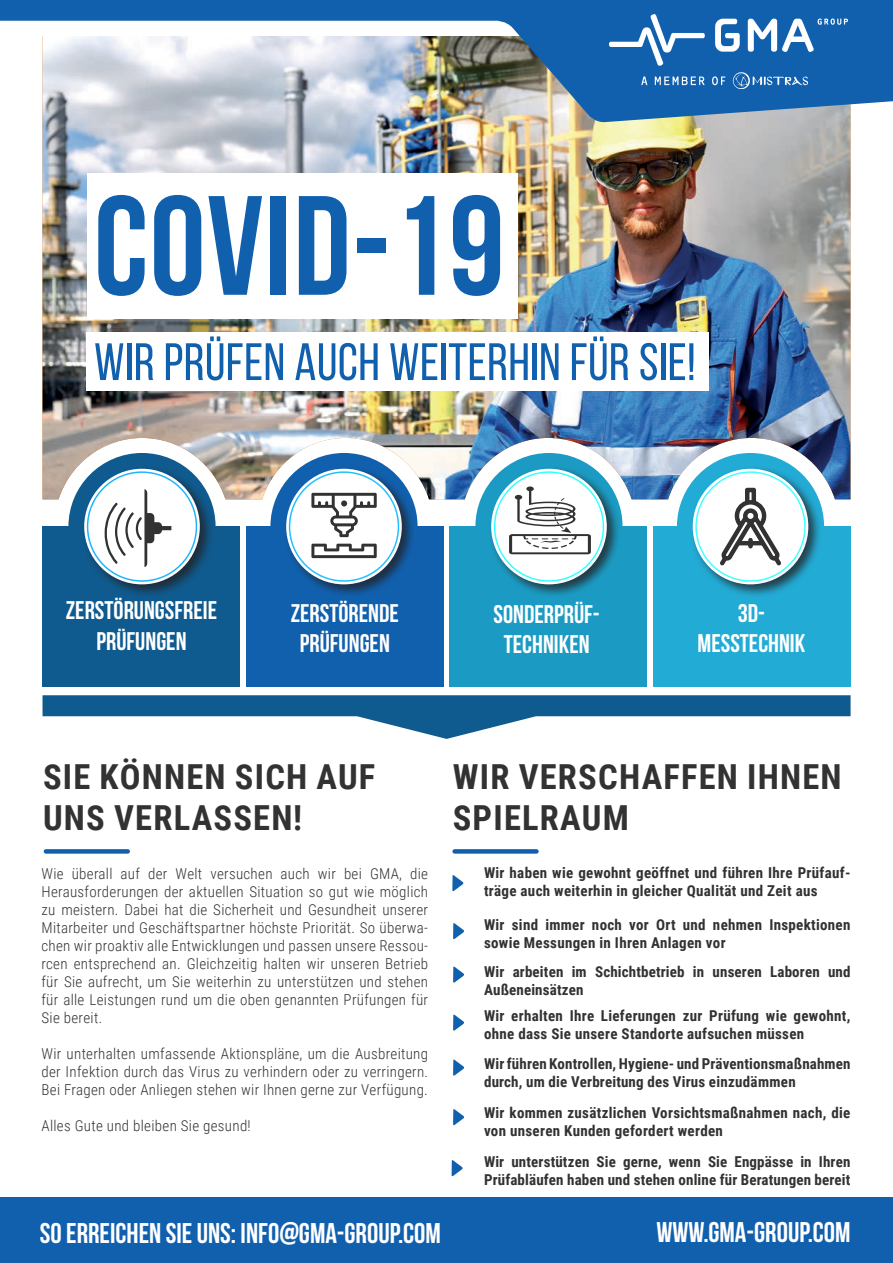
<style>
.page{position:relative;width:893px;height:1263px;background:#fff}
.page>*{position:absolute;margin:0;border:0;box-sizing:border-box;transform-origin:0 0}
.t1{font:700 141px "Bebas Neue";letter-spacing:.01em;color:#1160ae}
.t2{font:52.5px "Bebas Neue";letter-spacing:.01em;color:#1160ae}
.t3{font:700 34.5px/41.4px "Roboto Condensed";letter-spacing:.035em;color:#333233}
.t4{font:700 28.5px "Bebas Neue";color:#fff}
.t5{font:700 25.5px/30.6px "Bebas Neue";color:#fff;text-align:center}
.t6{font:300 15px/18px "Roboto Condensed";letter-spacing:.02em;color:#333233;text-align:justify}
.t7{font:700 15px/18px "Roboto Condensed";letter-spacing:.02em;color:#333233}
</style>
<div class="page">
<img style="left:43px;top:123px;width:807px;height:376px">
<div style="left:43px;top:526px;width:197px;height:161px;background:#0f5a8e"></div>
<div style="left:246px;top:526px;width:198px;height:161px;background:#1160ae"></div>
<div style="left:449px;top:526px;width:198px;height:161px;background:#1b9bc3"></div>
<div style="left:652px;top:526px;width:198px;height:161px;background:#22abd5"></div>
<svg style="left:43px;top:695px;width:808px;height:44px"></svg>
<div style="left:68px;top:453px;width:148px;height:147px;background:#0f5a8e;border-radius:50%"></div>
<div style="left:270px;top:453px;width:148px;height:147px;background:#1160ae;border-radius:50%"></div>
<div style="left:475px;top:453px;width:148px;height:147px;background:#1b9bc3;border-radius:50%"></div>
<div style="left:677px;top:453px;width:147px;height:147px;background:#22abd5;border-radius:50%"></div>
<div style="left:82px;top:465px;width:131px;height:132px;background:#231f20;opacity:.75"></div>
<div style="left:84px;top:469px;width:116px;height:115px;background:#fff;border-radius:50%"></div>
<div style="left:283px;top:465px;width:132px;height:132px;background:#231f20;opacity:.75"></div>
<div style="left:286px;top:469px;width:116px;height:115px;background:#fff;border-radius:50%"></div>
<div style="left:488px;top:465px;width:132px;height:132px;background:#231f20;opacity:.75"></div>
<svg style="left:491px;top:469px;width:116px;height:115px;background:#edfcfc"></svg>
<div style="left:690px;top:465px;width:132px;height:132px;background:#231f20;opacity:.75"></div>
<div style="left:693px;top:469px;width:115px;height:115px;background:#fff;border-radius:50%"></div>
<div style="left:87px;top:471px;width:110px;height:111px;border:2px solid #0f5a8e;border-radius:50%"></div>
<div style="left:289px;top:471px;width:110px;height:111px;border:2px solid #1160ae;border-radius:50%"></div>
<div style="left:494px;top:471px;width:110px;height:111px;border:2px solid #1b9bc3;border-radius:50%"></div>
<div style="left:695px;top:471px;width:111px;height:111px;border:2px solid #22abd5;border-radius:50%"></div>
<div style="left:46px;top:849px;width:82px;height:5px;background:#1160ae"></div>
<div style="left:455px;top:849px;width:81px;height:5px;background:#1160ae"></div>
<div style="left:0;top:1198px;width:893px;height:65px;background:#1160ae"></div>
<svg style="left:311px;top:544px;width:66px;height:14px"></svg>
<svg style="left:311px;top:493px;width:66px;height:44px"></svg>
<svg style="left:105px;top:489px;width:66px;height:78px"></svg>
<svg style="left:509px;top:486px;width:82px;height:68px;background:#d4d5d5"></svg>
<svg style="left:720px;top:487px;width:61px;height:79px"></svg>
<svg style="left:452px;top:875px;width:12px;height:17px"></svg>
<svg style="left:453px;top:923px;width:11px;height:17px"></svg>
<svg style="left:453px;top:966px;width:11px;height:17px"></svg>
<svg style="left:453px;top:1014px;width:11px;height:17px"></svg>
<svg style="left:453px;top:1059px;width:11px;height:17px"></svg>
<svg style="left:453px;top:1109px;width:11px;height:17px"></svg>
<svg style="left:452px;top:1160px;width:11px;height:17px"></svg>
<svg style="left:0;top:0;width:893px;height:123px"></svg>
<img style="left:610px;top:15px;width:237px;height:73px">
<div style="left:87px;top:173px;width:431px;height:146px;background:#fff"></div>
<div style="left:87px;top:332px;width:622px;height:59px;background:#fff"></div>
<h1 class="t1" style="left:94px;top:169px;width:412px">COVID-19</h1>
<h2 class="t2" style="left:94px;top:333px;width:603px">WIR PRÜFEN AUCH WEITERHIN FÜR SIE!</h2>
<h3 class="t5" style="left:66px;top:595px;width:153px">ZERSTÖRUNGSFREIE<br>PRÜFUNGEN</h3>
<h3 class="t5" style="left:291px;top:597px;width:110px">ZERSTÖRENDE<br>PRÜFUNGEN</h3>
<h3 class="t5" style="left:494px;top:598px;width:108px">SONDERPRÜF-<br>TECHNIKEN</h3>
<h3 class="t5" style="left:698px;top:597px;width:109px">3D-<br>MESSTECHNIK</h3>
<h3 class="t3" style="left:43px;top:754px;width:334px">SIE KÖNNEN SICH AUF<br>UNS VERLASSEN!</h3>
<h3 class="t3" style="left:453px;top:754px;width:390px">WIR VERSCHAFFEN IHNEN<br>SPIELRAUM</h3>
<p class="t7" style="left:484px;top:863px;width:368px">Wir haben wie gewohnt geöffnet und führen Ihre Prüfauf&shy;träge auch weiterhin in gleicher Qualität und Zeit aus</p>
<p class="t7" style="left:484px;top:915px;width:368px">Wir sind immer noch vor Ort und nehmen Inspektionen sowie Messungen in Ihren Anlagen vor</p>
<p class="t6" style="left:42px;top:864px;width:388px">Wie überall auf der Welt versuchen auch wir bei GMA, die Herausforderungen der aktuellen Situation so gut wie möglich zu meistern. Dabei hat die Sicherheit und Gesundheit unserer Mitarbeiter und Geschäftspartner höchste Priorität. So überwa&shy;chen wir proaktiv alle Entwicklungen und passen unsere Ressou&shy;rcen entsprechend an. Gleichzeitig halten wir unseren Betrieb für Sie aufrecht, um Sie weiterhin zu unterstützen und stehen für alle Leistungen rund um die oben genannten Prüfungen für Sie bereit.</p>
<p class="t6" style="left:42px;top:1044px;width:388px">Wir unterhalten umfassende Aktionspläne, um die Ausbreitung der Infektion durch das Virus zu verhindern oder zu verringern.<br>Bei Fragen oder Anliegen stehen wir Ihnen gerne zur Verfügung.</p>
<p class="t6" style="left:42px;top:1116px;width:211px">Alles Gute und bleiben Sie gesund!</p>
<p class="t7" style="left:484px;top:962px;width:368px">Wir arbeiten im Schichtbetrieb in unseren Laboren und<br>Außeneinsätzen</p>
<p class="t7" style="left:484px;top:1006px;width:368px">Wir erhalten Ihre Lieferungen zur Prüfung wie gewohnt, ohne dass Sie unsere Standorte aufsuchen müssen</p>
<p class="t7" style="left:484px;top:1054px;width:368px">Wir führen Kontrollen, Hygiene- und Präventionsmaßnahmen durch, um die Verbreitung des Virus einzudämmen</p>
<p class="t7" style="left:484px;top:1103px;width:368px">Wir kommen zusätzlichen Vorsichtsmaßnahmen nach, die von unseren Kunden gefordert werden</p>
<p class="t7" style="left:484px;top:1152px;width:368px">Wir unterstützen Sie gerne, wenn Sie Engpässe in Ihren<br>Prüfabläufen haben und stehen online für Beratungen bereit</p>
<h3 class="t4" style="left:40px;top:1217px;width:403px">SO ERREICHEN SIE UNS: INFO@GMA-GROUP.COM</h3>
<h3 class="t4" style="left:656px;top:1216px;width:196px">WWW.GMA-GROUP.COM</h3>
</div>
